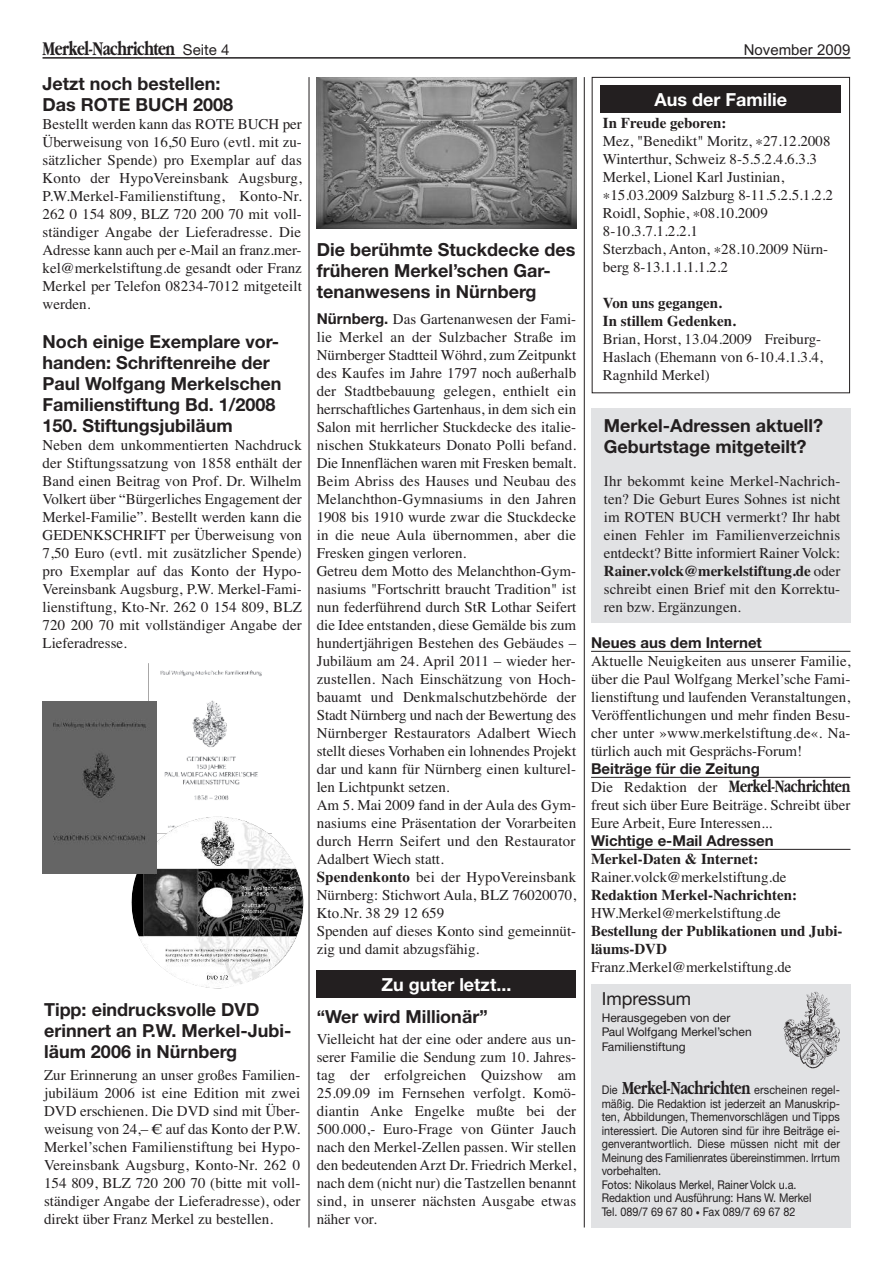
<style>
.page{position:relative;width:893px;height:1263px;background:#fff}
.page>*{position:absolute;margin:0;border:0;box-sizing:border-box;transform-origin:0 0}
.t1{font:700 20.25px "Garamond";letter-spacing:-.035em;color:#231f20;scale:.74 1}
.t2{font:700 18.15px "Garamond";letter-spacing:-.025em;color:#231f20;scale:.74 1}
.t3{font:700 18px/21px "Helvetica Neue";color:#231f20}
.t4{font:700 18px "Helvetica Neue";color:#fff}
.t5{font:18px "Helvetica Neue CE";color:#231f20}
.t6{font:15px/18px "Times";color:#231f20;text-align:justify}
.t7{font:700 15px/18px "Times";color:#231f20}
.t8{font:700 15px "Helvetica Neue";color:#231f20}
.t9{font:15px "Arial";color:#231f20}
.t10{font:12px/13.5px "Helvetica Neue CE";color:#231f20;scale:.9 1}
.t11{font:12px/14.4px "Helvetica Neue CE";color:#231f20}
.s1{font-family:"Helvetica Neue CE";font-weight:400;font-size:15px}
.s2{font-family:"Helvetica Neue";font-weight:700}
.s3{font-weight:700}
.s4{font-family:"Times";font-weight:400;font-size:15px}
.s5{font-family:"Garamond";font-weight:700;font-size:19.2px}
.s6{font-size:9px}
</style>
<div class="page">
<hr style="left:43px;top:57px;width:807px;height:2px;background:#231f20">
<div style="left:591px;top:984px;width:259px;height:243px;background:#e1e2e4"></div>
<hr style="left:584px;top:77px;width:1px;height:1150px;background:#231f20">
<img style="left:783px;top:992px;width:57px;height:77px">
<hr style="left:591px;top:651px;width:259px;height:1px;background:#231f20">
<hr style="left:591px;top:777px;width:259px;height:1px;background:#231f20">
<hr style="left:591px;top:849px;width:259px;height:1px;background:#231f20">
<div style="left:592px;top:77px;width:258px;height:316px;border:1px solid #231f20"></div>
<div style="left:600px;top:85px;width:241px;height:27px;background:#231f20"></div>
<hr style="left:309px;top:77px;width:1px;height:1150px;background:#231f20">
<img style="left:149px;top:670px;width:113px;height:146px">
<img style="left:132px;top:816px;width:171px;height:172px">
<img style="left:43px;top:702px;width:113px;height:171px">
<img style="left:317px;top:77px;width:260px;height:152px">
<div style="left:591px;top:408px;width:259px;height:215px;background:#e1e2e4"></div>
<div style="left:317px;top:970px;width:259px;height:28px;background:#231f20"></div>
<h1 class="t1" style="left:43px;top:36px;width:254px">Merkel-Nachrichten <span class="s1">Seite 4</span></h1>
<p class="t9" style="left:744px;top:41px;width:108px">November 2009</p>
<p class="t3" style="left:43px;top:73px;width:192px">Jetzt noch bestellen:<br>Das ROTE BUCH 2008</p>
<p class="t6" style="left:43px;top:115px;width:261px">Bestellt werden kann das ROTE BUCH per Überweisung von 16,50 Euro (evtl. mit zu&shy;sätzlicher Spende) pro Exemplar auf das Konto der HypoVereinsbank Augsburg, P.W.Merkel-Familienstiftung, Konto-Nr.<br>262 0 154 809, BLZ 720 200 70 mit voll&shy;ständiger Angabe der Lieferadresse. Die Adresse kann auch per e-Mail an franz.mer&shy;kel@merkelstiftung.de gesandt oder Franz Merkel per Telefon 08234-7012 mitgeteilt werden.</p>
<p class="t3" style="left:43px;top:331px;width:240px">Noch einige Exemplare vor&shy;handen: Schriftenreihe der<br>Paul Wolfgang Merkelschen<br>Familienstiftung Bd. 1/2008<br>150. Stiftungsjubiläum</p>
<p class="t6" style="left:43px;top:436px;width:261px">Neben dem unkommentierten Nachdruck der Stiftungssatzung von 1858 enthält der Band einen Beitrag von Prof. Dr. Wilhelm Volkert über “Bürgerliches Engagement der Merkel-Familie”. Bestellt werden kann die GEDENKSCHRIFT per Überweisung von 7,50 Euro (evtl. mit zusätzlicher Spende) pro Exemplar auf das Konto der Hypo-Vereinsbank Augsburg, P.W. Merkel-Fami&shy;lienstiftung, Kto-Nr. 262 0 154 809, BLZ 720 200 70 mit vollständiger Angabe der Lieferadresse.</p>
<p class="t3" style="left:44px;top:999px;width:249px">Tipp: eindrucksvolle DVD erinnert an P.W. Merkel-Jubi&shy;läum 2006 in Nürnberg</p>
<p class="t6" style="left:44px;top:1066px;width:258px">Zur Erinnerung an unser großes Familien&shy;jubiläum 2006 ist eine Edition mit zwei DVD erschienen. Die DVD sind mit Über&shy;weisung von 24,– € auf das Konto der P.W.<br>Merkel’schen Familienstiftung bei Hypo-Vereinsbank Augsburg, Konto-Nr. 262 0<br>154 809, BLZ 720 200 70 (bitte mit voll&shy;ständiger Angabe der Lieferadresse), oder direkt über Franz Merkel zu bestellen.</p>
<p class="t3" style="left:317px;top:238px;width:260px">Die berühmte Stuckdecke des früheren Merkel’schen Gar&shy;tenanwesens in Nürnberg</p>
<p class="t6" style="left:317px;top:310px;width:261px;text-align:left"><span class="s2">Nürnberg.</span> Das Gartenanwesen der Fami&shy;lie Merkel an der Sulzbacher Straße im Nürnberger Stadtteil Wöhrd, zum Zeitpunkt des Kaufes im Jahre 1797 noch außerhalb der Stadtbebauung gelegen, enthielt ein herrschaftliches Gartenhaus, in dem sich ein Salon mit herrlicher Stuckdecke des italie&shy;nischen Stukkateurs Donato Polli befand.<br>Die Innenflächen waren mit Fresken bemalt.<br>Beim Abriss des Hauses und Neubau des Melanchthon-Gymnasiums in den Jahren 1908 bis 1910 wurde zwar die Stuckdecke in die neue Aula übernommen, aber die Fresken gingen verloren.<br>Getreu dem Motto des Melanchthon-Gym&shy;nasiums "Fortschritt braucht Tradition" ist nun federführend durch StR Lothar Seifert die Idee entstanden, diese Gemälde bis zum hundertjährigen Bestehen des Gebäudes – Jubiläum am 24. April 2011 – wieder her&shy;zustellen. Nach Einschätzung von Hoch&shy;bauamt und Denkmalschutzbehörde der Stadt Nürnberg und nach der Bewertung des Nürnberger Restaurators Adalbert Wiech stellt dieses Vorhaben ein lohnendes Projekt dar und kann für Nürnberg einen kulturel&shy;len Lichtpunkt setzen.<br>Am 5. Mai 2009 fand in der Aula des Gym&shy;nasiums eine Präsentation der Vorarbeiten durch Herrn Seifert und den Restaurator Adalbert Wiech statt.<br><span class="s3">Spendenkonto</span> bei der HypoVereinsbank Nürnberg: Stichwort Aula, BLZ 76020070, Kto.Nr. 38 29 12 659<br>Spenden auf dieses Konto sind gemeinnüt&shy;zig und damit abzugsfähig.</p>
<p class="t4" style="left:382px;top:973px;width:131px">Zu guter letzt...</p>
<p class="t3" style="left:317px;top:1005px;width:172px">“Wer wird Millionär”</p>
<p class="t6" style="left:317px;top:1030px;width:261px">Vielleicht hat der eine oder andere aus un&shy;serer Familie die Sendung zum 10. Jahres&shy;tag der erfolgreichen Quizshow am 25.09.09 im Fernsehen verfolgt. Komö&shy;diantin Anke Engelke mußte bei der 500.000,- Euro-Frage von Günter Jauch nach den Merkel-Zellen passen. Wir stellen den bedeutenden Arzt Dr. Friedrich Merkel, nach dem (nicht nur) die Tastzellen benannt sind, in unserer nächsten Ausgabe etwas näher vor.</p>
<p class="t4" style="left:655px;top:88px;width:134px">Aus der Familie</p>
<p class="t7" style="left:603px;top:114px;width:125px">In Freude geboren:</p>
<p class="t6" style="left:603px;top:132px;width:232px;text-align:left">Mez, "Benedikt" Moritz, *27.12.2008<br>Winterthur, Schweiz 8-5.5.2.4.6.3.3<br>Merkel, Lionel Karl Justinian, *15.03.2009 Salzburg 8-11.5.2.5.1.2.2<br>Roidl, Sophie, *08.10.2009<br>8-10.3.7.1.2.2.1<br>Sterzbach, Anton, *28.10.2009 Nürn&shy;berg 8-13.1.1.1.1.2.2</p>
<p class="t7" style="left:603px;top:294px;width:134px">Von uns gegangen.<br>In stillem Gedenken.</p>
<p class="t6" style="left:603px;top:330px;width:221px">Brian, Horst, 13.04.2009 Freiburg-Haslach (Ehemann von 6-10.4.1.3.4, Ragnhild Merkel)</p>
<p class="t3" style="left:604px;top:414px;width:221px">Merkel-Adressen aktuell?<br>Geburtstage mitgeteilt?</p>
<p class="t6" style="left:604px;top:472px;width:238px">Ihr bekommt keine Merkel-Nachrich&shy;ten? Die Geburt Eures Sohnes ist nicht im ROTEN BUCH vermerkt? Ihr habt einen Fehler im Familienverzeichnis entdeckt? Bitte informiert Rainer Volck:<br><span class="s3">Rainer.volck@merkelstiftung.de</span> oder schreibt einen Brief mit den Korrektu&shy;ren bzw. Ergänzungen.</p>
<p class="t8" style="left:591px;top:633px;width:172px">Neues aus dem Internet</p>
<p class="t6" style="left:591px;top:652px;width:261px">Aktuelle Neuigkeiten aus unserer Familie, über die Paul Wolfgang Merkel’sche Fami&shy;lienstiftung und laufenden Veranstaltungen, Veröffentlichungen und mehr finden Besu&shy;cher unter »www.merkelstiftung.de«. Na&shy;türlich auch mit Gesprächs-Forum!</p>
<p class="t8" style="left:591px;top:759px;width:170px">Beiträge für die Zeitung</p>
<p class="t2" style="left:591px;top:775px;width:352px"><span class="s4">Die Redaktion der</span> Merkel-Nachrichten</p>
<p class="t6" style="left:591px;top:796px;width:261px">freut sich über Eure Beiträge. Schreibt über<br>Eure Arbeit, Eure Interessen...</p>
<p class="t8" style="left:591px;top:831px;width:184px">Wichtige e-Mail Adressen</p>
<p class="t7" style="left:591px;top:850px;width:169px">Merkel-Daten &amp; Internet:</p>
<p class="t6" style="left:591px;top:868px;width:197px">Rainer.volck@merkelstiftung.de</p>
<p class="t7" style="left:591px;top:886px;width:208px">Redaktion Merkel-Nachrichten:</p>
<p class="t6" style="left:591px;top:904px;width:191px">HW.Merkel@merkelstiftung.de</p>
<p class="t7" style="left:591px;top:922px;width:253px">Bestellung der Publikationen und Jubi&shy;läums-DVD</p>
<p class="t6" style="left:591px;top:958px;width:202px">Franz.Merkel@merkelstiftung.de</p>
<p class="t5" style="left:602px;top:992px;width:91px">Impressum</p>
<p class="t11" style="left:602px;top:1012px;width:152px">Herausgegeben von der<br>Paul Wolfgang Merkel’schen<br>Familienstiftung</p>
<p class="t10" style="left:602px;top:1084px;width:266px">Die <span class="s5">Merkel-Nachrichten</span> erscheinen regel&shy;mäßig. Die Redaktion ist jederzeit an Manuskrip&shy;ten, Abbildungen, Themenvorschlägen und Tipps interessiert. Die Autoren sind für ihre Beiträge ei&shy;genverantwortlich. Diese müssen nicht mit der Meinung des Familienrates übereinstimmen. Irrtum vorbehalten.<br>Fotos: Nikolaus Merkel, RainerVolck u.a.<br>Redaktion und Ausführung: Hans W. Merkel<br>Tel. 089/7 69 67 80 <span class="s6">•</span> Fax 089/7 69 67 82</p>
</div>
